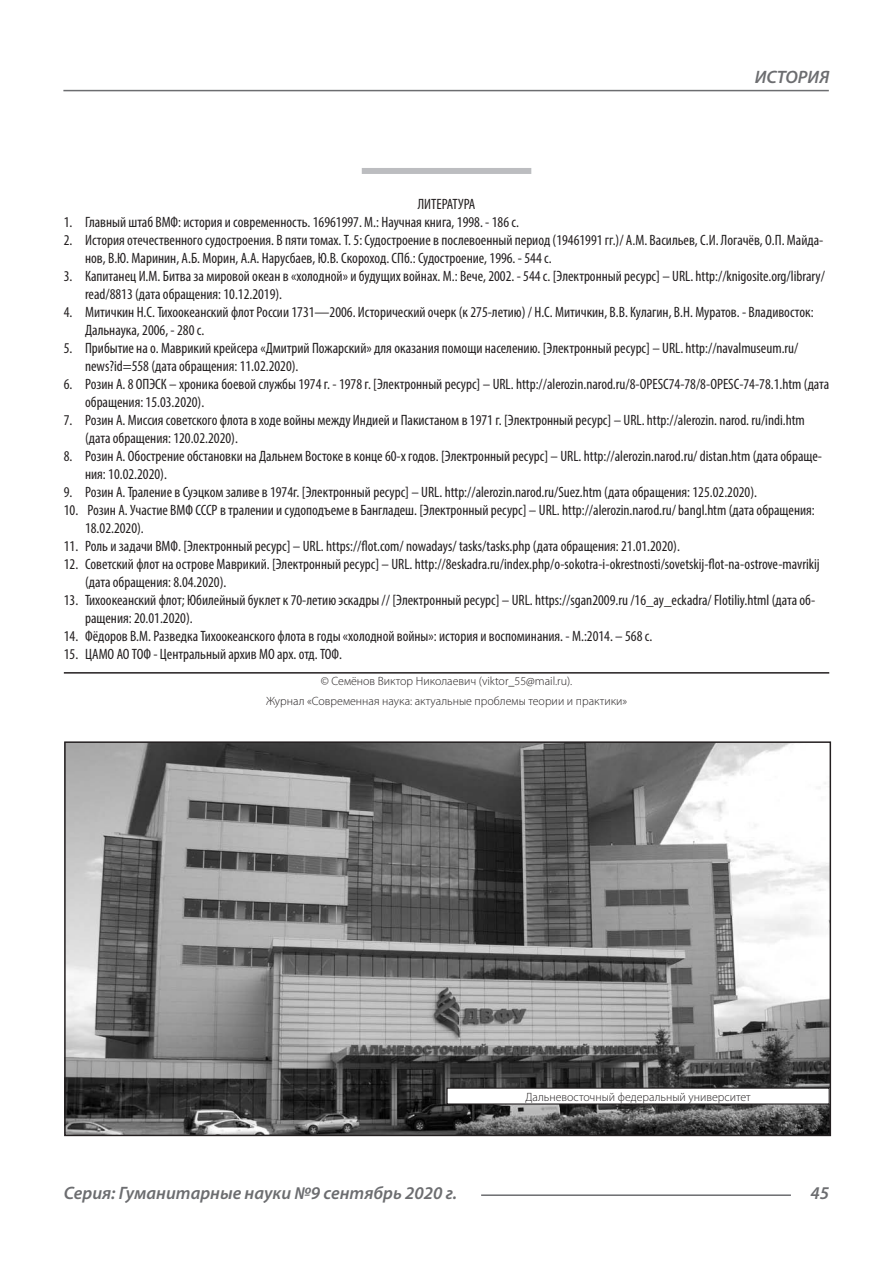
<style>
.page{position:relative;width:893px;height:1263px;background:#fff}
.page>*{position:absolute;margin:0;border:0;box-sizing:border-box;transform-origin:0 0}
.t1{font:italic 600 18px "Myriad Pro";color:#6c6d70}
.Библиография_Литерат{font:condensed 15px/18px "Myriad Pro";color:#231f20}
.Автор_копирайт{font:300 12px "Myriad Pro";color:#231f20}
</style>
<div class="page">
<hr style="left:63px;top:90px;width:766px;height:1px;background:#6c6d70">
<hr style="left:481px;top:1194px;width:310px;height:2px;background:#6c6d70">
<div style="left:362px;top:168px;width:169px;height:6px;background:#bcbdc0"></div>
<hr style="left:64px;top:672px;width:765px;height:2px;background:#231f20">
<img style="left:67px;top:744px;width:761px;height:389px">
<div style="left:64px;top:741px;width:767px;height:395px;border:2px solid #231f20"></div>
<div style="left:447px;top:1088px;width:382px;height:16px;background:#fff"></div>
<div style="left:446px;top:1087px;width:384px;height:17px;border:1px solid #231f20"></div>
<p class="t1" style="left:755px;top:66px;width:76px">ИСТОРИЯ</p>
<p class="Библиография_Литерат" style="left:418px;top:195px;width:59px">ЛИТЕРАТУРА</p>
<p class="Библиография_Литерат" style="left:64px;top:213px;width:457px">1. Главный штаб ВМФ: история и современность. 16961997. М.: Научная книга, 1998. - 186 с.</p>
<p class="Библиография_Литерат" style="left:85px;top:231px;width:740px;text-indent:-21px">2. История отечественного судостроения. В пяти томах. Т. 5: Судостроение в послевоенный период (19461991 гг.)/ А.М. Васильев, С.И. Логачёв, О.П. Майда&shy;нов, В.Ю. Маринин, А.Б. Морин, А.А. Нарусбаев, Ю.В. Скороход. СПб.: Судостроение, 1996. - 544 с.</p>
<p class="Библиография_Литерат" style="left:85px;top:267px;width:741px;text-indent:-21px">3. Капитанец И.М. Битва за мировой океан в «холодной» и будущих войнах. М.: Вече, 2002. - 544 с. [Электронный ресурс] – URL. http://knigosite.org/library/ read/8813 (дата обращения: 10.12.2019).</p>
<p class="Библиография_Литерат" style="left:85px;top:303px;width:730px;text-indent:-21px">4. Митичкин Н.С. Тихоокеанский флот России 1731—2006. Исторический очерк (к 275-летию) / Н.С. Митичкин, В.В. Кулагин, В.Н. Муратов. - Владивосток:<br>Дальнаука, 2006, - 280 с.</p>
<p class="Библиография_Литерат" style="left:85px;top:339px;width:715px;text-indent:-21px">5. Прибытие на о. Маврикий крейсера «Дмитрий Пожарский» для оказания помощи населению. [Электронный ресурс] – URL. http://navalmuseum.ru/ news?id=558 (дата обращения: 11.02.2020).</p>
<p class="Библиография_Литерат" style="left:85px;top:375px;width:746px;text-indent:-21px">6. Розин А. 8 ОПЭСК – хроника боевой службы 1974 г. - 1978 г. [Электронный ресурс] – URL. http://alerozin.narod.ru/8-OPESC74-78/8-OPESC-74-78.1.htm (дата обращения: 15.03.2020).</p>
<p class="Библиография_Литерат" style="left:85px;top:411px;width:721px;text-indent:-21px">7. Розин А. Миссия советского флота в ходе войны между Индией и Пакистаном в 1971 г. [Электронный ресурс] – URL. http://alerozin. narod. ru/indi.htm (дата обращения: 120.02.2020).</p>
<p class="Библиография_Литерат" style="left:85px;top:447px;width:738px;text-indent:-21px">8. Розин А. Обострение обстановки на Дальнем Востоке в конце 60-х годов. [Электронный ресурс] – URL. http://alerozin.narod.ru/ distan.htm (дата обраще&shy;ния: 10.02.2020).</p>
<p class="Библиография_Литерат" style="left:64px;top:483px;width:695px">9. Розин А. Траление в Суэцком заливе в 1974г. [Электронный ресурс] – URL. http://alerozin.narod.ru/Suez.htm (дата обращения: 125.02.2020).</p>
<p class="Библиография_Литерат" style="left:85px;top:501px;width:731px;text-indent:-21px">10. Розин А. Участие ВМФ СССР в тралении и судоподъеме в Бангладеш. [Электронный ресурс] – URL. http://alerozin.narod.ru/ bangl.htm (дата обращения:<br>18.02.2020).</p>
<p class="Библиография_Литерат" style="left:64px;top:537px;width:618px">11. Роль и задачи ВМФ. [Электронный ресурс] – URL. https://flot.com/ nowadays/ tasks/tasks.php (дата обращения: 21.01.2020).</p>
<p class="Библиография_Литерат" style="left:85px;top:555px;width:736px;text-indent:-21px">12. Советский флот на острове Маврикий. [Электронный ресурс] – URL. http://8eskadra.ru/index.php/o-sokotra-i-okrestnosti/sovetskij-flot-na-ostrove-mavrikij (дата обращения: 8.04.2020).</p>
<p class="Библиография_Литерат" style="left:85px;top:591px;width:732px;text-indent:-21px">13. Тихоокеанский флот; Юбилейный буклет к 70-летию эскадры // [Электронный ресурс] – URL. https://sgan2009.ru /16_ay_eckadra/ Flotiliy.html (дата об&shy;ращения: 20.01.2020).</p>
<p class="Библиография_Литерат" style="left:64px;top:627px;width:590px">14. Фёдоров В.М. Разведка Тихоокеанского флота в годы «холодной войны»: история и воспоминания. - М.:2014. – 568 с.</p>
<p class="Библиография_Литерат" style="left:64px;top:645px;width:280px">15. ЦАМО АО ТОФ - Центральный архив МО арх. отд. ТОФ.</p>
<p class="Автор_копирайт" style="left:321px;top:674px;width:253px">© Семёнов Виктор Николаевич (viktor_55@mail.ru).</p>
<p class="Автор_копирайт" style="left:266px;top:694px;width:363px">Журнал «Современная наука: актуальные проблемы теории и практики»</p>
<p class="Автор_копирайт" style="left:525px;top:1089px;width:227px">Дальневосточный федеральный университет</p>
<p class="t1" style="left:64px;top:1182px;width:395px">Серия: Гуманитарные науки №9 сентябрь 2020 г.</p>
<p class="t1" style="left:810px;top:1182px;width:20px">45</p>
</div>
